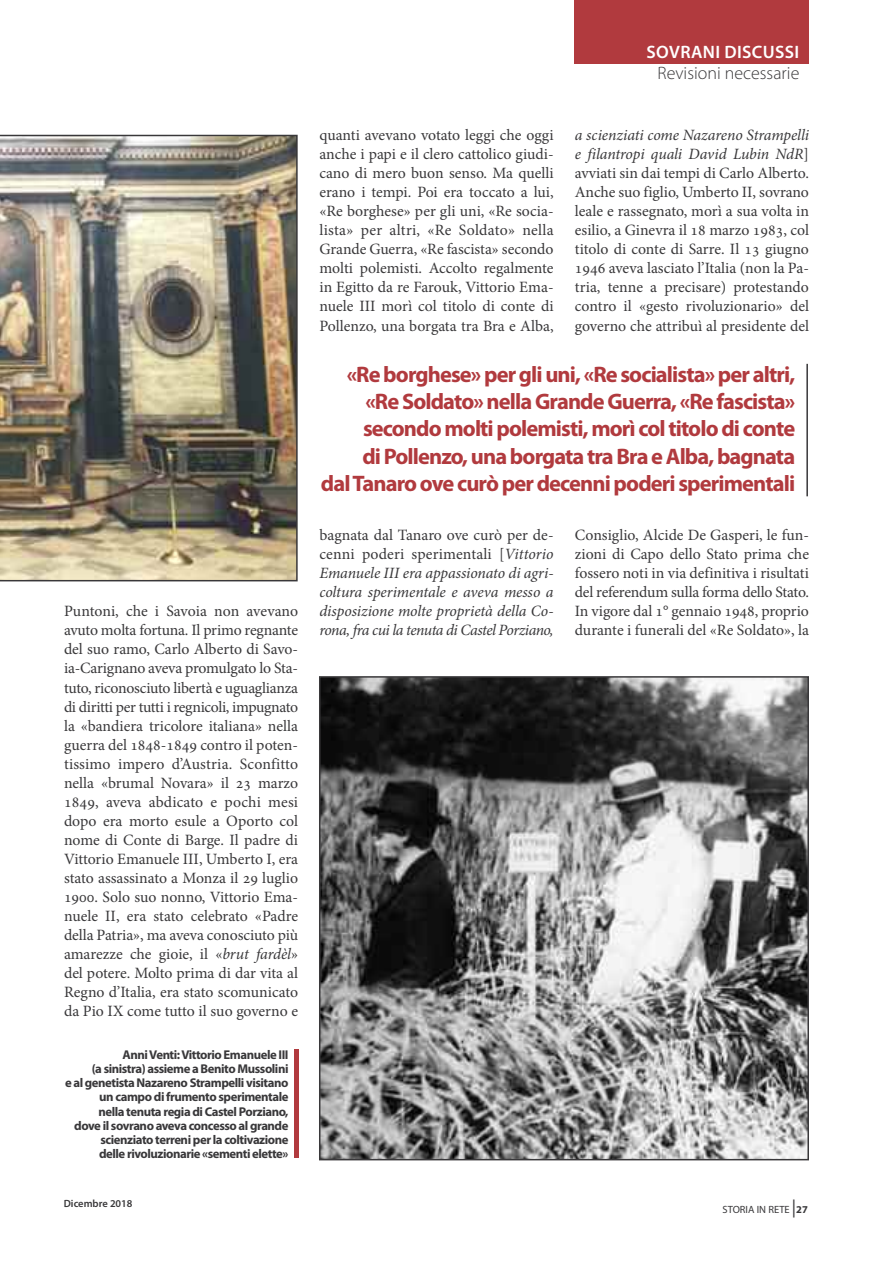
<style>
.page{position:relative;width:893px;height:1263px;background:#fff}
.page>*{position:absolute;margin:0;border:0;box-sizing:border-box;transform-origin:0 0}
.t1{font:700 22.5px/27px "Myriad Pro";letter-spacing:-.04em;color:#b13a3e;text-align:right}
.t2{font:300 18px "Myriad Pro";color:#39383a}
.t3{font:600 18px "Myriad Pro";letter-spacing:.02em;color:#fff}
.t4{font:15.75px/19px "Minion Pro";color:#39383a;text-align:justify}
.t5{font:italic 15.75px/19px "Minion Pro";letter-spacing:-.025em;color:#39383a;text-align:justify}
.t6{font:700 12.75px/14.2px "Myriad Pro";letter-spacing:-.035em;color:#39383a;text-align:right}
.t7{font:10.5px "Myriad Pro";color:#39383a}
.t8{font:600 10.5px "Myriad Pro";color:#39383a}
.s1{font-style:italic}
.s2{font-style:normal}
.s3{font-size:18px}
.s4{font-weight:700}
</style>
<div class="page">
<div style="left:574px;top:0;width:235px;height:63px;background:#b13a3e"></div>
<img style="left:0;top:135px;width:298px;height:446px">
<hr style="left:806px;top:364px;width:2px;height:132px;background:#39383a">
<hr style="left:294px;top:1049px;width:4px;height:109px;background:#b13a3e">
<img style="left:322px;top:679px;width:484px;height:478px">
<div style="left:319px;top:676px;width:490px;height:484px;border:2px solid #39383a"></div>
<p class="t4" style="left:319px;top:127px;width:236px">quanti avevano votato leggi che oggi anche i papi e il clero cattolico giudi&shy;cano di mero buon senso. Ma quelli erano i tempi. Poi era toccato a lui, «Re borghese» per gli uni, «Re socia&shy;lista» per altri, «Re Soldato» nella Grande Guerra, «Re fascista» secondo molti polemisti. Accolto regalmente in Egitto da re Farouk, Vittorio Ema&shy;nuele III morì col titolo di conte di Pollenzo, una borgata tra Bra e Alba,</p>
<p class="t3" style="left:647px;top:45px;width:154px">SOVRANI DISCUSSI</p>
<p class="t2" style="left:657px;top:66px;width:143px">Revisioni necessarie</p>
<p class="t4" style="left:575px;top:127px;width:236px"><span class="s1">a scienziati come Nazareno Strampelli e filantropi quali David Lubin NdR</span>] avviati sin dai tempi di Carlo Alberto.<br>Anche suo figlio, Umberto II, sovrano leale e rassegnato, morì a sua volta in esilio, a Ginevra il 18 marzo 1983, col titolo di conte di Sarre. Il 13 giugno 1946 aveva lasciato l’Italia (non la Pa&shy;tria, tenne a precisare) protestando contro il «gesto rivoluzionario» del governo che attribuì al presidente del</p>
<p class="t4" style="left:64px;top:603px;width:236px">Puntoni, che i Savoia non avevano avuto molta fortuna. Il primo regnante del suo ramo, Carlo Alberto di Savo&shy;ia-Carignano aveva promulgato lo Sta&shy;tuto, riconosciuto libertà e uguaglianza di diritti per tutti i regnicoli, impugnato la «bandiera tricolore italiana» nella guerra del 1848-1849 contro il poten&shy;tissimo impero d’Austria. Sconfitto nella «brumal Novara» il 23 marzo 1849, aveva abdicato e pochi mesi dopo era morto esule a Oporto col nome di Conte di Barge. Il padre di Vittorio Emanuele III, Umberto I, era stato assassinato a Monza il 29 luglio 1900. Solo suo nonno, Vittorio Ema&shy;nuele II, era stato celebrato «Padre della Patria», ma aveva conosciuto più amarezze che gioie, il «<span class="s1">brut fardèl</span>» del potere. Molto prima di dar vita al Regno d’Italia, era stato scomunicato da Pio IX come tutto il suo governo e</p>
<p class="t6" style="left:65px;top:1048px;width:225px">AnniVenti:Vittorio Emanuele III<br>(a sinistra) assieme a Benito Mussolini<br>e al genetista Nazareno Strampelli visitano un campo di frumento sperimentale<br>nella tenuta regia di Castel Porziano,<br>dove il sovrano aveva concesso al grande scienziato terreni per la coltivazione<br>delle rivoluzionarie «sementi elette»</p>
<p class="t1" style="left:321px;top:363px;width:476px">«Re borghese» per gli uni, «Re socialista» per altri, «Re Soldato» nella Grande Guerra, «Re fascista» secondo molti polemisti, morì col titolo di conte<br>di Pollenzo, una borgata tra Bra e Alba, bagnata dalTanaro ove curò per decenni poderi sperimentali</p>
<p class="t5" style="left:319px;top:527px;width:236px"><span class="s2">bagnata dal Tanaro ove curò per de&shy;cenni poderi sperimentali [</span>Vittorio Emanuele III era appassionato di agri&shy;coltura sperimentale e aveva messo a disposizione molte proprietà della Co&shy;rona, fra cui la tenuta di Castel Porziano,</p>
<p class="t4" style="left:575px;top:527px;width:236px">Consiglio, Alcide De Gasperi, le fun&shy;zioni di Capo dello Stato prima che fossero noti in via definitiva i risultati del referendum sulla forma dello Stato.<br>In vigore dal 1° gennaio 1948, proprio durante i funerali del «Re Soldato», la</p>
<p class="t8" style="left:64px;top:1199px;width:70px">Dicembre 2018</p>
<p class="t7" style="left:723px;top:1205px;width:87px">STORIA IN RETE <span class="s3">|</span><span class="s4">27</span></p>
</div>
